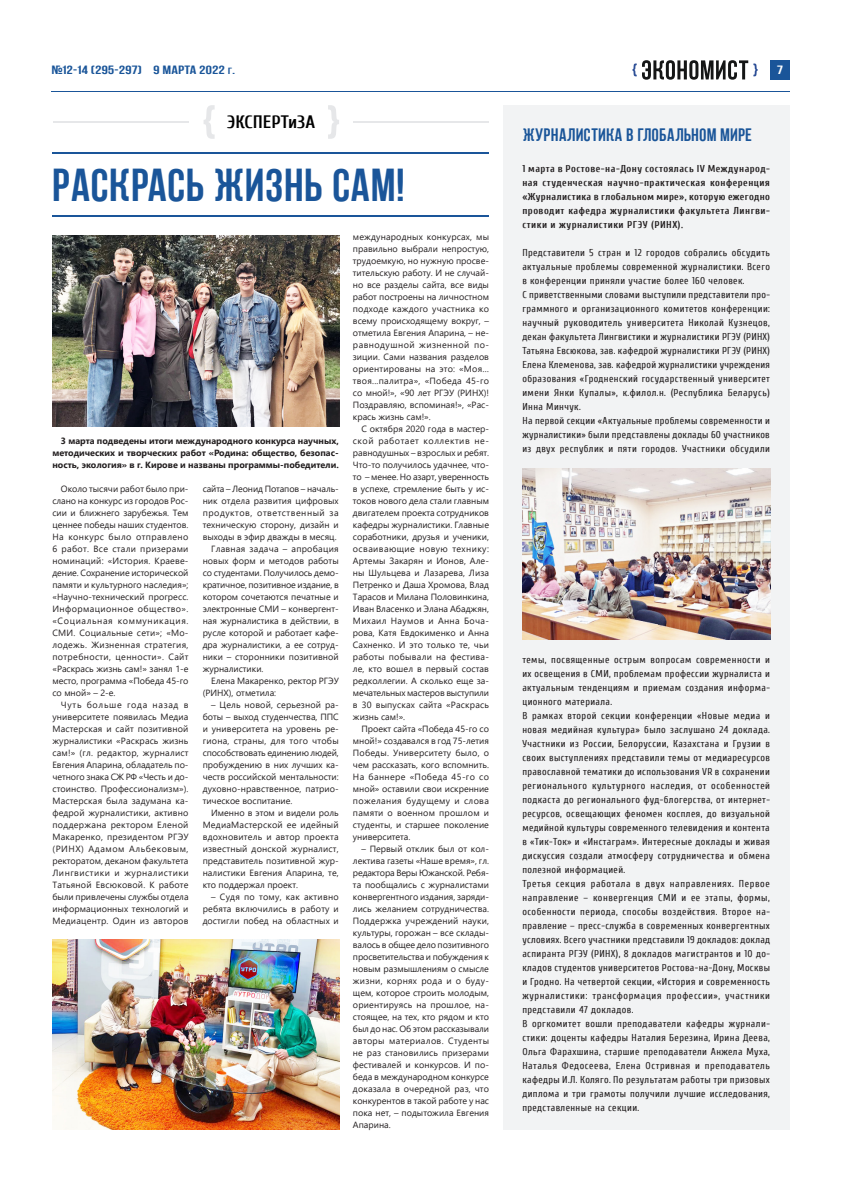
<style>
.page{position:relative;width:842px;height:1191px;background:#fff}
.page>*{position:absolute;margin:0;border:0;box-sizing:border-box;transform-origin:0 0}
.Заголовок{font:46px "AA Bebas Neue";letter-spacing:.04em;color:#1a5599}
.Заголовок-2{font:18px "AA Bebas Neue";letter-spacing:.04em;color:#1a5599}
.Заголовок-3{font:700 18px "Cuprum";color:#000}
.t1{font:12px "AA Bebas Neue";letter-spacing:.025em;color:#1a5599;scale:1.33 1}
.t2{font:12px "AA Bebas Neue";color:#fff;scale:1.33 1}
.Заголовок-4{font:10px/14px "Cuprum";letter-spacing:.04em;color:#231f20;text-align:justify}
.Заголовок-5{font:700 10px/14px "Cuprum";letter-spacing:.05em;color:#231f20;text-align:justify}
.Заголовок-6{font:9px/12px "Segoe UI";color:#231f20;text-align:justify}
.Заголовок-7{font:700 9px/12px "Segoe UI";color:#231f20;text-align:justify}
.s1{font-size:9px}
</style>
<div class="page">
<div style="left:770px;top:60px;width:20px;height:20px;background:#1a5599"></div>
<svg style="left:632px;top:60px;width:126px;height:20px"></svg>
<hr style="left:52px;top:91px;width:738px;height:1px;background:#1a5599">
<svg style="left:204px;top:105px;width:11px;height:34px"></svg>
<svg style="left:328px;top:105px;width:11px;height:34px"></svg>
<hr style="left:53px;top:121px;width:135px;height:1px;background:#e6e7e9">
<hr style="left:354px;top:121px;width:135px;height:2px;background:#e6e7e9">
<img style="left:52px;top:236px;width:287px;height:190px">
<img style="left:52px;top:939px;width:287px;height:190px">
<div style="left:503px;top:105px;width:286px;height:1024px;background:#f2f3f4"></div>
<img style="left:523px;top:468px;width:248px;height:171px">
<hr style="left:52px;top:152px;width:437px;height:1px;background:#1a5599">
<hr style="left:52px;top:215px;width:437px;height:2px;background:#1a5599">
<h3 class="t1" style="left:52px;top:63px;width:139px">№12-14 (295-297) 9 марта 2022 <span class="s1">г</span>.</h3>
<h3 class="t2" style="left:777px;top:63px;width:6px">7</h3>
<p class="Заголовок-3" style="left:227px;top:111px;width:89px">ЭКСПЕРТиЗА</p>
<p class="Заголовок" style="left:53px;top:160px;width:353px">Раскрась жизнь сам!</p>
<p class="Заголовок-7" style="left:52px;top:434px;width:288px;text-indent:9px">3 марта подведены итоги международного конкурса научных, методических и творческих работ «Родина: общество, безопас&shy;ность, экология» в г. Кирове и названы программы-победители.</p>
<p class="Заголовок-6" style="left:52px;top:482px;width:138px;text-indent:9px">Около тысячи работ было при&shy;слано на конкурс из городов Рос&shy;сии и ближнего зарубежья. Тем ценнее победы наших студентов.<br>На конкурс было отправлено 6 работ. Все стали призерами номинаций: «История. Краеве&shy;дение. Сохранение исторической памяти и культурного наследия»; «Научно-технический прогресс.<br>Информационное общество». «Социальная коммуникация.<br>СМИ. Социальные сети»; «Мо&shy;лодежь. Жизненная стратегия, потребности, ценности». Сайт «Раскрась жизнь сам!» занял 1-е место, программа «Победа 45-го со мной» – 2-е.</p>
<p class="Заголовок-6" style="left:52px;top:698px;width:138px;text-indent:9px">Чуть больше года назад в университете появилась Медиа Мастерская и сайт позитивной журналистики «Раскрась жизнь сам!» (гл. редактор, журналист Евгения Апарина, обладатель по&shy;четного знака СЖ РФ «Честь и до&shy;стоинство. Профессионализм»).<br>Мастерская была задумана ка&shy;федрой журналистики, активно поддержана ректором Еленой Макаренко, президентом РГЭУ (РИНХ) Адамом Альбековым, ректоратом, деканом факультета Лингвистики и журналистики Татьяной Евсюковой. К работе были привлечены службы отдела информационных технологий и Медиацентр. Один из авторов</p>
<p class="Заголовок-6" style="left:203px;top:482px;width:138px">сайта – Леонид Потапов – началь&shy;ник отдела развития цифровых продуктов, ответственный за техническую сторону, дизайн и выходы в эфир дважды в месяц.</p>
<p class="Заголовок-6" style="left:203px;top:542px;width:138px;text-indent:9px">Главная задача – апробация новых форм и методов работы со студентами. Получилось демо&shy;кратичное, позитивное издание, в котором сочетаются печатные и электронные СМИ – конвергент&shy;ная журналистика в действии, в русле которой и работает кафе&shy;дра журналистики, а ее сотруд&shy;ники – сторонники позитивной журналистики.</p>
<p class="Заголовок-6" style="left:203px;top:674px;width:138px;text-indent:9px">Елена Макаренко, ректор РГЭУ (РИНХ), отметила:</p>
<p class="Заголовок-6" style="left:203px;top:698px;width:138px;text-indent:9px">– Цель новой, серьезной ра&shy;боты – выход студенчества, ППС и университета на уровень ре&shy;гиона, страны, для того чтобы способствовать единению людей, пробуждению в них лучших ка&shy;честв российской ментальности: духовно-нравственное, патрио&shy;тическое воспитание.</p>
<p class="Заголовок-6" style="left:203px;top:806px;width:138px;text-indent:9px">Именно в этом и видели роль МедиаМастерской ее идейный вдохновитель и автор проекта известный донской журналист, представитель позитивной жур&shy;налистики Евгения Апарина, те, кто поддержал проект.</p>
<p class="Заголовок-6" style="left:203px;top:890px;width:138px;text-indent:9px">– Судя по тому, как активно ребята включились в работу и достигли побед на областных и</p>
<p class="Заголовок-6" style="left:353px;top:230px;width:138px">международных конкурсах, мы правильно выбрали непростую, трудоемкую, но нужную просве&shy;тительскую работу. И не случай&shy;но все разделы сайта, все виды работ построены на личностном подходе каждого участника ко всему происходящему вокруг, – отметила Евгения Апарина, – не&shy;равнодушной жизненной по&shy;зиции. Сами названия разделов ориентированы на это: «Моя… твоя...палитра», «Победа 45-го со мной!», «90 лет РГЭУ (РИНХ)!<br>Поздравляю, вспоминая!», «Рас&shy;крась жизнь сам!».</p>
<p class="Заголовок-6" style="left:353px;top:422px;width:138px;text-indent:9px">С октября 2020 года в мастер&shy;ской работает коллектив не&shy;равнодушных – взрослых и ребят.<br>Что-то получилось удачнее, что&shy;то – менее. Но азарт, уверенность в успехе, стремление быть у ис&shy;токов нового дела стали главным двигателем проекта сотрудников кафедры журналистики. Главные соработники, друзья и ученики, осваивающие новую технику:<br>Артемы Закарян и Ионов, Але&shy;ны Шульцева и Лазарева, Лиза Петренко и Даша Хромова, Влад Тарасов и Милана Половинкина, Иван Власенко и Элана Абаджян, Михаил Наумов и Анна Боча&shy;рова, Катя Евдокименко и Анна Сахненко. И это только те, чьи работы побывали на фестива&shy;ле, кто вошел в первый состав редколлегии. А сколько еще за&shy;мечательных мастеров выступили в 30 выпусках сайта «Раскрась жизнь сам!».</p>
<p class="Заголовок-6" style="left:353px;top:722px;width:138px;text-indent:9px">Проект сайта «Победа 45-го со мной!» создавался в год 75-летия Победы. Университету было, о чем рассказать, кого вспомнить.<br>На баннере «Победа 45-го со мной» оставили свои искренние пожелания будущему и слова памяти о военном прошлом и студенты, и старшее поколение университета.</p>
<p class="Заголовок-6" style="left:353px;top:842px;width:138px;text-indent:9px">– Первый отклик был от кол&shy;лектива газеты «Наше время», гл. редактора Веры Южанской. Ребя&shy;та пообщались с журналистами конвергентного издания, заряди&shy;лись желанием сотрудничества.<br>Поддержка учреждений науки, культуры, горожан – все склады&shy;валось в общее дело позитивного просветительства и побуждения к новым размышлениям о смысле жизни, корнях рода и о буду&shy;щем, которое строить молодым, ориентируясь на прошлое, на&shy;стоящее, на тех, кто рядом и кто был до нас. Об этом рассказывали авторы материалов. Студенты не раз становились призерами фестивалей и конкурсов. И по&shy;беда в международном конкурсе доказала в очередной раз, что конкурентов в такой работе у нас пока нет, – подытожила Евгения Апарина.</p>
<p class="Заголовок-2" style="left:523px;top:125px;width:230px">ЖУРНАЛИСТИКА В ГЛОБАЛЬНОМ МИРЕ</p>
<p class="Заголовок-5" style="left:522px;top:162px;width:249px">1 марта в Ростове-на-Дону состоялась IV Международ&shy;ная студенческая научно-практическая конференция «Журналистика в глобальном мире», которую ежегодно проводит кафедра журналистики факультета Лингви&shy;стики и журналистики РГЭУ (РИНХ).</p>
<p class="Заголовок-4" style="left:522px;top:246px;width:249px">Представители 5 стран и 12 городов собрались обсудить актуальные проблемы современной журналистики. Всего в конференции приняли участие более 160 человек.</p>
<p class="Заголовок-4" style="left:522px;top:288px;width:249px">С приветственными словами выступили представители про&shy;граммного и организационного комитетов конференции: научный руководитель университета Николай Кузнецов, декан факультета Лингвистики и журналистики РГЭУ (РИНХ)<br>Татьяна Евсюкова, зав. кафедрой журналистики РГЭУ (РИНХ)<br>Елена Клеменова, зав. кафедрой журналистики учреждения образования «Гродненский государственный университет имени Янки Купалы», к.филол.н. (Республика Беларусь)<br>Инна Минчук.</p>
<p class="Заголовок-4" style="left:522px;top:414px;width:249px">На первой секции «Актуальные проблемы современности и журналистики» были представлены доклады 60 участников из двух республик и пяти городов. Участники обсудили</p>
<p class="Заголовок-4" style="left:522px;top:652px;width:249px">темы, посвященные острым вопросам современности и их освещения в СМИ, проблемам профессии журналиста и актуальным тенденциям и приемам создания информа&shy;ционного материала.</p>
<p class="Заголовок-4" style="left:522px;top:708px;width:249px">В рамках второй секции конференции «Новые медиа и новая медийная культура» было заслушано 24 доклада.<br>Участники из России, Белоруссии, Казахстана и Грузии в своих выступлениях представили темы от медиаресурсов православной тематики до использования VR в сохранении регионального культурного наследия, от особенностей подкаста до регионального фуд-блогерства, от интернет&shy;ресурсов, освещающих феномен косплея, до визуальной медийной культуры современного телевидения и контента в «Тик-Ток» и «Инстаграм». Интересные доклады и живая дискуссия создали атмосферу сотрудничества и обмена полезной информацией.</p>
<p class="Заголовок-4" style="left:522px;top:876px;width:249px">Третья секция работала в двух направлениях. Первое направление – конвергенция СМИ и ее этапы, формы, особенности периода, способы воздействия. Второе на&shy;правление – пресс-служба в современных конвергентных условиях. Всего участники представили 19 докладов: доклад аспиранта РГЭУ (РИНХ), 8 докладов магистрантов и 10 до&shy;кладов студентов университетов Ростова-на-Дону, Москвы и Гродно. На четвертой секции, «История и современность журналистики: трансформация профессии», участники представили 47 докладов.</p>
<p class="Заголовок-4" style="left:522px;top:1016px;width:249px">В оргкомитет вошли преподаватели кафедры журнали&shy;стики: доценты кафедры Наталия Березина, Ирина Деева, Ольга Фарахшина, старшие преподаватели Анжела Муха, Наталья Федосеева, Елена Остривная и преподаватель кафедры И.Л. Коляго. По результатам работы три призовых диплома и три грамоты получили лучшие исследования, представленные на секции.</p>
</div>
